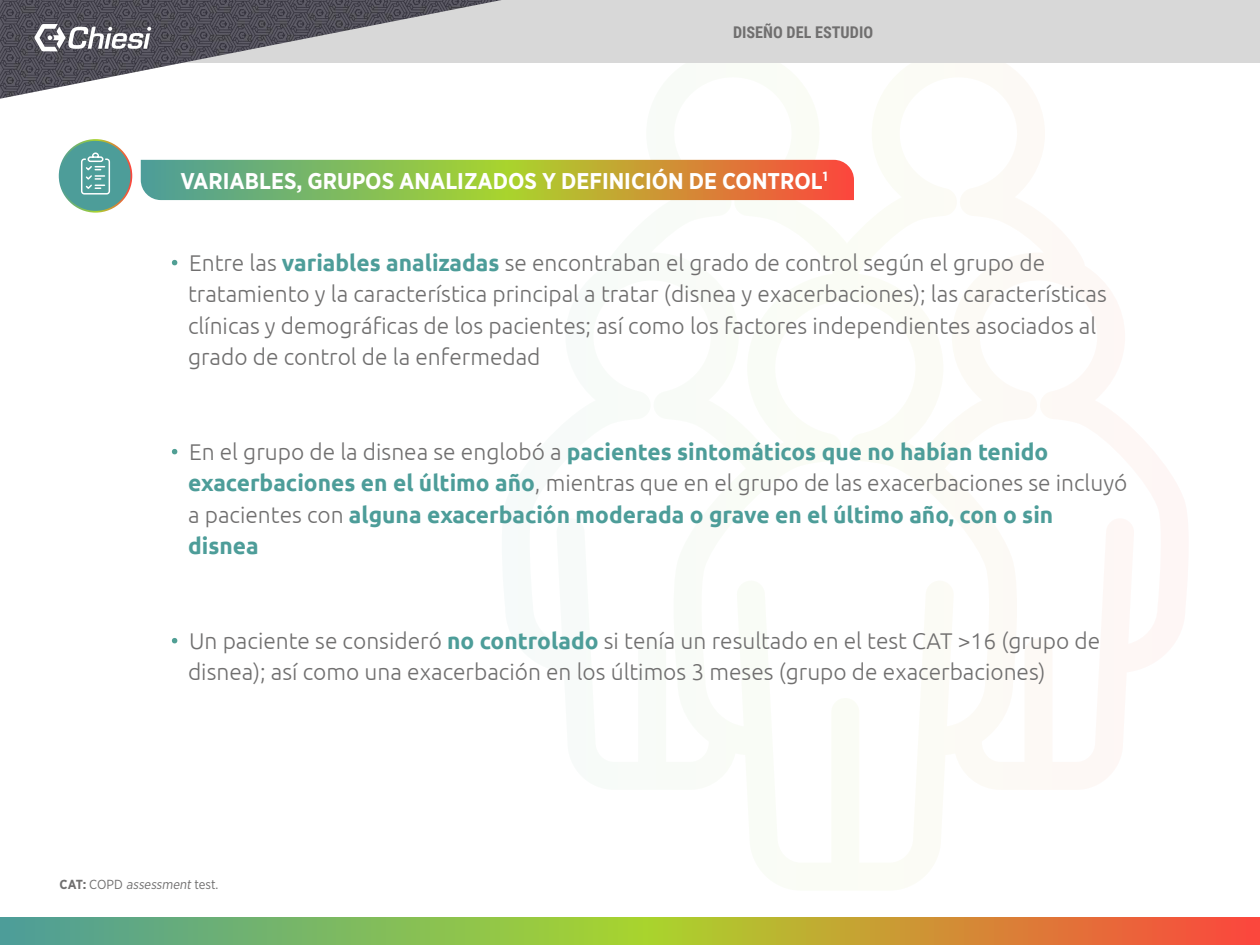
<style>
.page{position:relative;width:1260px;height:945px;background:#fff}
.page>*{position:absolute;margin:0;border:0;box-sizing:border-box;transform-origin:0 0}
.t1{font:300 22.75px/31.5px "Ubuntu";color:#706f6f}
.t2{font:700 22.75px/31.5px "Ubuntu";color:#4d9d99}
.t3{font:700 22.75px "Gotham Narrow";color:#fff}
.t4{font:700 16.19px "Roboto Condensed";color:#706f6f}
.t5{font:italic 13.12px "Gotham Narrow";color:#706f6f}
.s1{color:#fff}
.s2{font-weight:700;color:#4d9d99}
.s3{font-weight:300;color:#fff}
.s4{font-weight:300;color:#706f6f}
.s5{font-weight:700;font-style:normal}
.s6{font-style:normal}
</style>
<div class="page">
<div style="left:0;top:0;width:1260px;height:62px;background:#d8d8d8"></div>
<svg style="left:0;top:917px;width:1260px;height:28px;background:#a5a34d"></svg>
<img style="left:0;top:0;width:502px;height:99px">
<svg style="left:34px;top:24px;width:117px;height:27px;background:#8e8d93"></svg>
<svg style="left:141px;top:160px;width:713px;height:40px;background:#a5a34d"></svg>
<div style="left:60px;top:140px;width:71px;height:72px;background:#4d9d99;border-radius:50%"></div>
<div style="left:59px;top:139px;width:73px;height:74px;border:2px solid #fff;border-radius:50%"></div>
<svg style="left:81px;top:152px;width:30px;height:43px"></svg>
<p class="t4" style="left:733px;top:21px;width:142px">DISEÑO DEL ESTUDIO</p>
<p class="t3" style="left:181px;top:166px;width:649px">VARIABLES, GRUPOS ANALIZADOS Y DEFINICIÓN DE CONTROL<sup>1</sup></p>
<p class="t1" style="left:188px;top:246px;width:920px;text-indent:-17px"><span class="s1">•</span> Entre las <span class="s2">variables analizadas</span> se encontraban el grado de control según el grupo de tratamiento y la característica principal a tratar (disnea y exacerbaciones); las características clínicas y demográficas de los pacientes; así como los factores independientes asociados al grado de control de la enfermedad</p>
<p class="t2" style="left:188px;top:435px;width:941px;text-indent:-17px"><span class="s3">•</span> <span class="s4">En el grupo de la disnea se englobó a</span> pacientes sintomáticos que no habían tenido exacerbaciones en el último año<span class="s4">, mientras que en el grupo de las exacerbaciones se incluyó a pacientes con</span> alguna exacerbación moderada o grave en el último año, con o sin disnea</p>
<p class="t1" style="left:188px;top:624px;width:914px;text-indent:-17px"><span class="s1">•</span> Un paciente se consideró <span class="s2">no controlado</span> si tenía un resultado en el test CAT &gt;16 (grupo de disnea); así como una exacerbación en los últimos 3 meses (grupo de exacerbaciones)</p>
<p class="t5" style="left:60px;top:876px;width:160px"><span class="s5">CAT:</span> <span class="s6">COPD</span> assessment <span class="s6">test.</span></p>
</div>
